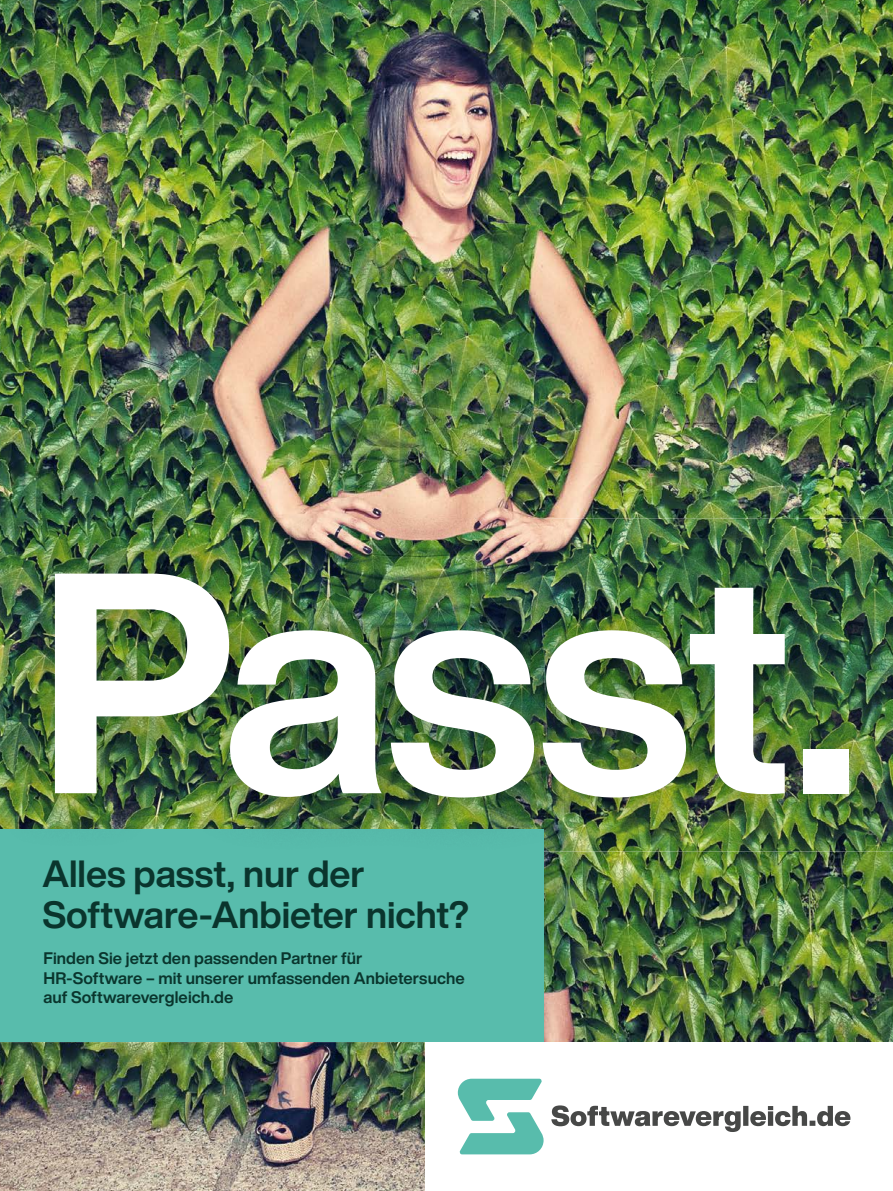
<style>
.page{position:relative;width:893px;height:1191px;background:#fff}
.page>*{position:absolute;margin:0;border:0;box-sizing:border-box;transform-origin:0 0}
.t1{font:700 308.4px "Helvetica Now Display";letter-spacing:-.015em;color:#fff}
.t2{font:700 37.2px/41px "Helvetica Now Display";color:#0a352d}
.t3{font:700 16.5px/19.8px "Helvetica Now Display";letter-spacing:.005em;color:#0a352d}
</style>
<div class="page">
<img style="left:0;top:0;width:893px;height:1191px">
<div style="left:425px;top:1042px;width:468px;height:149px;background:#fff"></div>
<div style="left:0;top:829px;width:543px;height:213px;background:#58bcac"></div>
<img style="left:0;top:518px;width:530px;height:311px">
<img style="left:530px;top:518px;width:363px;height:333px">
<img style="left:530px;top:829px;width:13px;height:22px">
<svg style="left:551px;top:1105px;width:299px;height:27px"></svg>
<svg style="left:458px;top:1078px;width:86px;height:76px"></svg>
<h1 class="t1" style="left:37px;top:473px;width:824px">Passt.</h1>
<h2 class="t2" style="left:43px;top:853px;width:428px">Alles passt, nur der<br>Software-Anbieter nicht?</h2>
<p class="t3" style="left:44px;top:948px;width:423px">Finden Sie jetzt den passenden Partner für<br>HR-Software – mit unserer umfassenden Anbietersuche auf Softwarevergleich.de</p>
</div>
